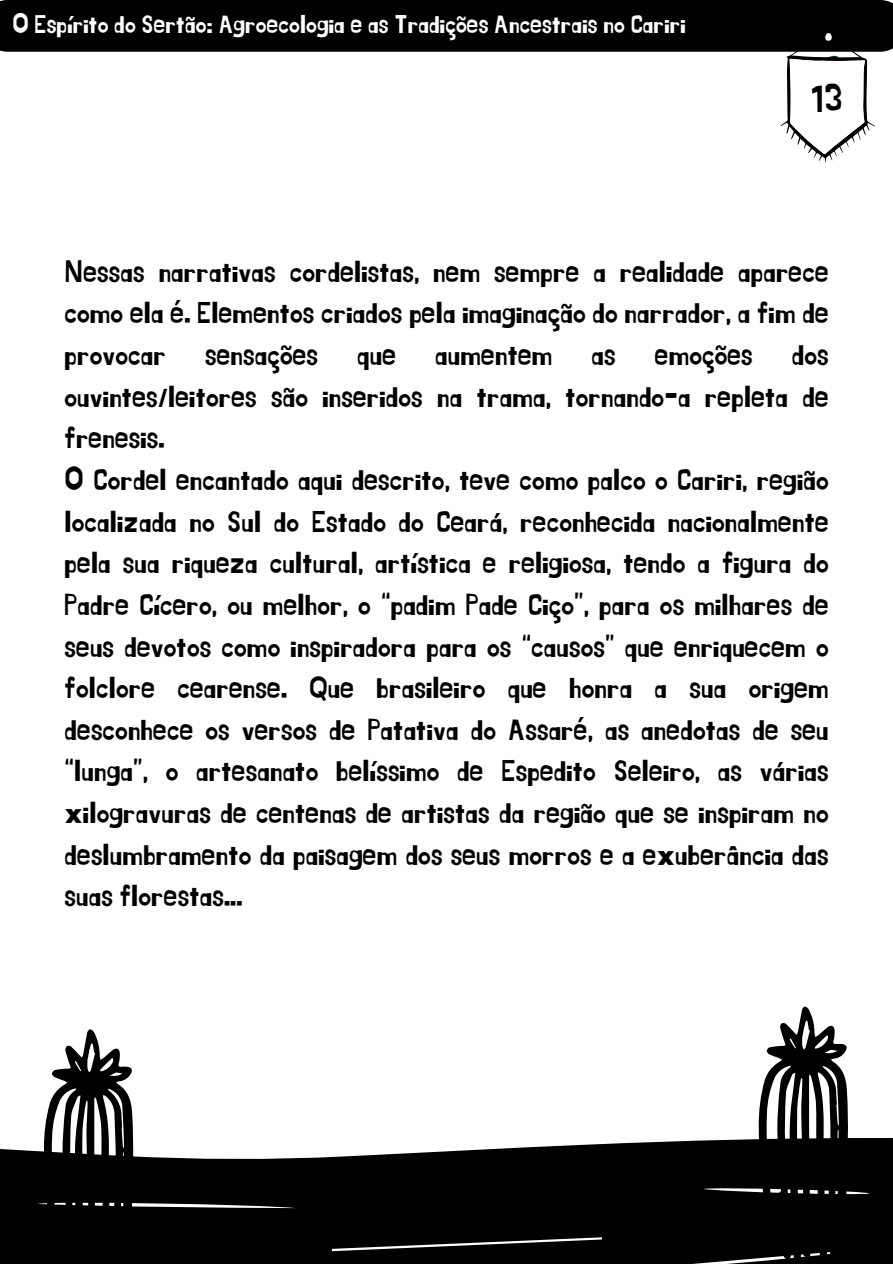
<style>
.page{position:relative;width:893px;height:1264px;background:#fff}
.page>*{position:absolute;margin:0;border:0;box-sizing:border-box;transform-origin:0 0}
.t1{font:37.5px "Jingleberry";color:#093400}
.t2{font:37.5px "Jingleberry";color:#000}
.t3{font:30px/41.7px "Jingleberry";color:#000;text-align:justify}
.t4{font:25.5px "Jingleberry";color:#fff}
</style>
<div class="page">
<div style="left:0;top:0;width:892px;height:52px;background:#000"></div>
<svg style="left:780px;top:30px;width:95px;height:132px"></svg>
<svg style="left:758px;top:1006px;width:90px;height:131px"></svg>
<svg style="left:0;top:1137px;width:892px;height:126px;fill:#000"></svg>
<svg style="left:44px;top:1029px;width:90px;height:234px"></svg>
<p class="t4" style="left:12px;top:12px;width:675px">O Espírito do Sertão: Agroecologia e as Tradições Ancestrais no Cariri</p>
<p class="t1" style="left:810px;top:54px;width:34px">12</p>
<p class="t2" style="left:811px;top:82px;width:33px">13</p>
<p class="t3" style="left:65px;top:252px;width:765px">Nessas narrativas cordelistas, nem sempre a realidade aparece como ela é. Elementos criados pela imaginação do narrador, a fim de provocar</p>
<p class="t3" style="left:205px;top:335px;width:115px">sensações</p>
<p class="t3" style="left:357px;top:335px;width:41px">que</p>
<p class="t3" style="left:435px;top:335px;width:119px">aumentem</p>
<p class="t3" style="left:591px;top:335px;width:26px">as</p>
<p class="t3" style="left:654px;top:335px;width:100px">emoções</p>
<p class="t3" style="left:65px;top:335px;width:765px;text-align:left;text-indent:727px">dos ouvintes/leitores são inseridos na trama, tornando-a repleta de frenesis.<br>O Cordel encantado aqui descrito, teve como palco o Cariri, região localizada no Sul do Estado do Ceará, reconhecida nacionalmente pela sua riqueza cultural, artística e religiosa, tendo a figura do Padre Cícero, ou melhor, o “padim Pade Ciço”, para os milhares de seus devotos como inspiradora para os “causos” que enriquecem o folclore cearense. Que brasileiro que honra a sua origem desconhece os versos de Patativa do Assaré, as anedotas de seu “lunga”, o artesanato belíssimo de Espedito Seleiro, as várias xilogravuras de centenas de artistas da região que se inspiram no deslumbramento da paisagem dos seus morros e a exuberância das suas florestas...</p>
</div>
